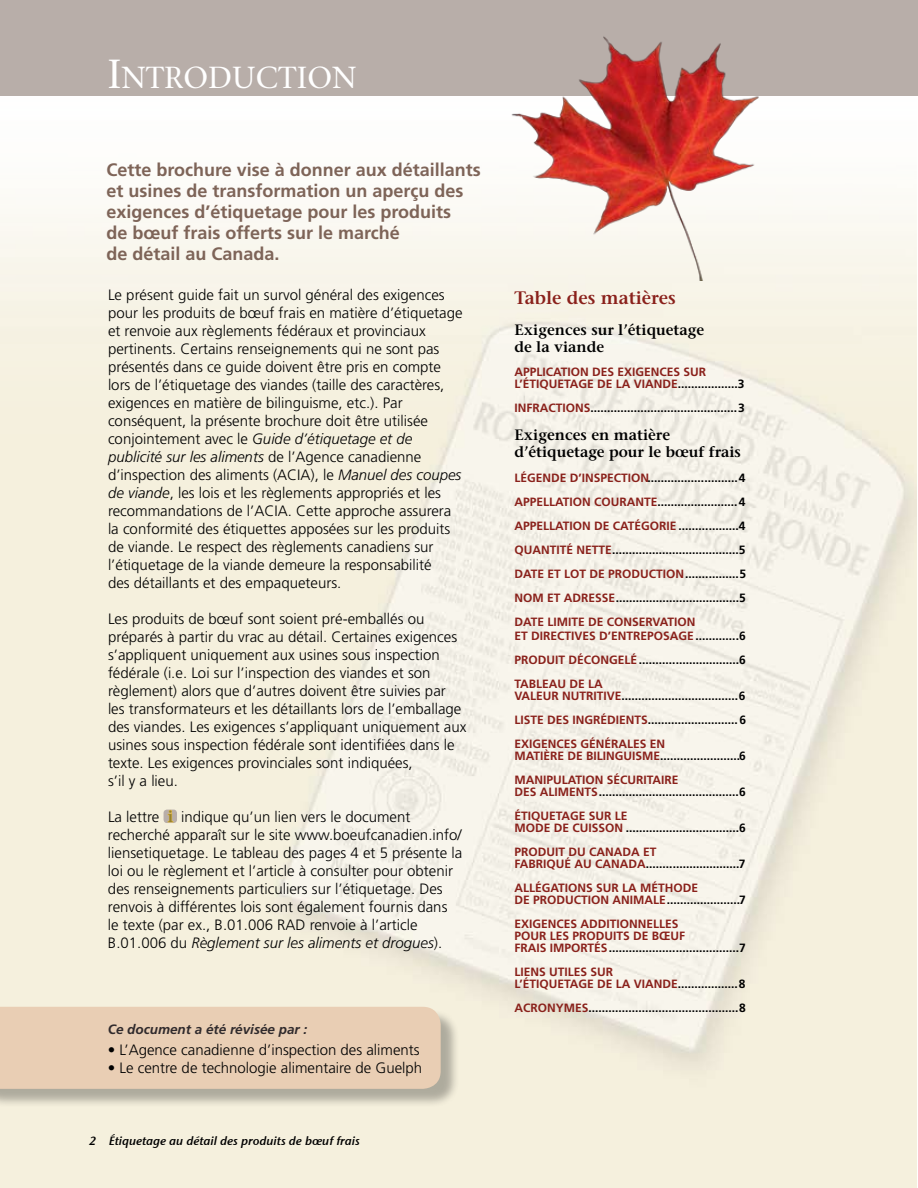
<style>
.page{position:relative;width:918px;height:1188px;background:#fff}
.page>*{position:absolute;margin:0;border:0;box-sizing:border-box;transform-origin:0 0}
.t1{font:30.3px "Stone Serif";color:#fff}
.t2{font:700 18px/21px "Frutiger";color:#7e6458}
.t3{font:600 18px "Stone Serif";color:#8a211b}
.t4{font:300 15px/18px "Frutiger";color:#000}
.t5{font:600 15px/16.5px "Stone Serif";color:#000}
.t6{font:italic 700 13.5px "Frutiger";color:#302a2c}
.t7{font:700 12px/24px "Frutiger";color:#000}
.t8{font:700 12px/24px "Frutiger";color:#8a211b}
.t9{font:12px "Stone Sans Sem ITCTT Semi Ita";color:#000}
.s1{font-size:40.5px}
.s2{font-style:italic}
.s3{font-family:"Stone Serif";font-weight:600;font-size:16.35px;color:#958130}
.s4{color:#000}
.s5{color:#8a211b}
</style>
<div class="page">
<img style="left:0;top:95px;width:916px;height:1093px">
<div style="left:0;top:0;width:918px;height:95px;background:#b8aea9"></div>
<img style="left:482px;top:36px;width:317px;height:245px">
<div style="left:164px;top:810px;width:13px;height:13px;background:#b8aea9;border-radius:3px"></div>
<svg style="left:167px;top:810px;width:7px;height:13px"></svg>
<div style="left:0;top:1009px;width:459px;height:99px;background:#000;opacity:.29"></div>
<div style="left:0;top:1007px;width:441px;height:82px;background:#e9ceb4"></div>
<h1 class="t1" style="left:107px;top:59px;width:250px"><span class="s1">I</span>NTRODUCTION</h1>
<p class="t2" style="left:106px;top:159px;width:376px">Cette brochure vise à donner aux détaillants et usines de transformation un aperçu des exigences d’étiquetage pour les produits<br>de bœuf frais offerts sur le marché<br>de détail au Canada.</p>
<p class="t4" style="left:108px;top:285px;width:356px">Le présent guide fait un survol général des exigences pour les produits de bœuf frais en matière d’étiquetage et renvoie aux règlements fédéraux et provinciaux pertinents. Certains renseignements qui ne sont pas présentés dans ce guide doivent être pris en compte lors de l’étiquetage des viandes (taille des caractères, exigences en matière de bilinguisme, etc.). Par conséquent, la présente brochure doit être utilisée conjointement avec le <span class="s2">Guide d’étiquetage et de publicité sur les aliments</span> de l’Agence canadienne d’inspection des aliments (ACIA), le <span class="s2">Manuel des coupes de viande</span>, les lois et les règlements appropriés et les recommandations de l’ACIA. Cette approche assurera la conformité des étiquettes apposées sur les produits de viande. Le respect des règlements canadiens sur l’étiquetage de la viande demeure la responsabilité<br>des détaillants et des empaqueteurs.</p>
<p class="t4" style="left:108px;top:609px;width:360px">Les produits de bœuf sont soient pré-emballés ou préparés à partir du vrac au détail. Certaines exigences s’appliquent uniquement aux usines sous inspection fédérale (i.e. Loi sur l’inspection des viandes et son règlement) alors que d’autres doivent être suivies par<br>les transformateurs et les détaillants lors de l’emballage des viandes. Les exigences s’appliquant uniquement aux usines sous inspection fédérale sont identifiées dans le texte. Les exigences provinciales sont indiquées,<br>s’il y a lieu.</p>
<p class="t4" style="left:108px;top:807px;width:356px">La lettre <span class="s3">i</span> indique qu’un lien vers le document recherché apparaît sur le site www.boeufcanadien.info/ liensetiquetage. Le tableau des pages 4 et 5 présente la loi ou le règlement et l’article à consulter pour obtenir des renseignements particuliers sur l’étiquetage. Des renvois à différentes lois sont également fournis dans<br>le texte (par ex., B.01.006 RAD renvoie à l’article B.01.006 du <span class="s2">Règlement sur les aliments et drogues</span>).</p>
<p class="t6" style="left:108px;top:1021px;width:201px">Ce document a été révisée par :</p>
<p class="t4" style="left:108px;top:1040px;width:313px">• L’Agence canadienne d’inspection des aliments</p>
<p class="t4" style="left:108px;top:1058px;width:316px">• Le centre de technologie alimentaire de Guelph</p>
<p class="t9" style="left:89px;top:1131px;width:272px">2 Étiquetage au détail des produits de bœuf frais</p>
<p class="t3" style="left:514px;top:286px;width:163px">Table des matières</p>
<p class="t5" style="left:514px;top:321px;width:191px">Exigences sur l’étiquetage de la viande</p>
<p class="t8" style="left:514px;top:365px;width:232px;line-height:12px">APPLICATION DES EXIGENCES SUR<br>L’ÉTIQUETAGE DE LA VIANDE<span class="s4">..................3</span></p>
<p class="t7" style="left:514px;top:395px;width:232px"><span class="s5">INFRACTIONS</span>............................................3</p>
<p class="t5" style="left:514px;top:426px;width:228px">Exigences en matière d’étiquetage pour le bœuf frais</p>
<p class="t7" style="left:514px;top:465px;width:233px;text-align:justify"><span class="s5">LÉGENDE D’INSPECTION</span>...........................4<br><span class="s5">APPELLATION COURANTE</span>........................4<br><span class="s5">APPELLATION DE CATÉGORIE</span> ..................4<br><span class="s5">QUANTITÉ NETTE</span>......................................5<br><span class="s5">DATE ET LOT DE PRODUCTION</span>................5<br><span class="s5">NOM ET ADRESSE</span>.....................................5<br><span class="s5">DATE LIMITE DE CONSERVATION</span></p>
<p class="t8" style="left:514px;top:624px;width:233px;text-align:justify">ET DIRECTIVES D’ENTREPOSAGE <span class="s4">.............6<br></span>PRODUIT DÉCONGELÉ <span class="s4">..............................6<br></span>TABLEAU DE LA</p>
<p class="t7" style="left:514px;top:684px;width:233px;text-align:justify"><span class="s5">VALEUR NUTRITIVE</span>...................................6<br><span class="s5">LISTE DES INGRÉDIENTS</span>........................... 6<br><span class="s5">EXIGENCES GÉNÉRALES EN</span></p>
<p class="t8" style="left:514px;top:744px;width:233px">MATIÈRE DE BILINGUISME<span class="s4">........................6<br></span>MANIPULATION SÉCURITAIRE</p>
<p class="t7" style="left:514px;top:780px;width:233px"><span class="s5">DES ALIMENTS</span>..........................................6<br><span class="s5">ÉTIQUETAGE SUR LE</span></p>
<p class="t7" style="left:514px;top:816px;width:233px"><span class="s5">MODE DE CUISSON</span> ..................................6<br><span class="s5">PRODUIT DU CANADA ET</span></p>
<p class="t8" style="left:514px;top:852px;width:233px">FABRIQUÉ AU CANADA<span class="s4">............................7<br></span>ALLÉGATIONS SUR LA MÉTHODE</p>
<p class="t8" style="left:514px;top:888px;width:233px">DE PRODUCTION ANIMALE<span class="s4">......................7<br></span>EXIGENCES ADDITIONNELLES</p>
<p class="t7" style="left:514px;top:930px;width:233px;line-height:12px"><span class="s5">POUR LES PRODUITS DE BŒUF<br>FRAIS IMPORTÉS</span>.......................................7</p>
<p class="t8" style="left:514px;top:966px;width:233px;line-height:12px">LIENS UTILES SUR<br>L’ÉTIQUETAGE DE LA VIANDE<span class="s4">..................8</span></p>
<p class="t7" style="left:514px;top:996px;width:233px"><span class="s5">ACRONYMES</span>.............................................8</p>
</div>
